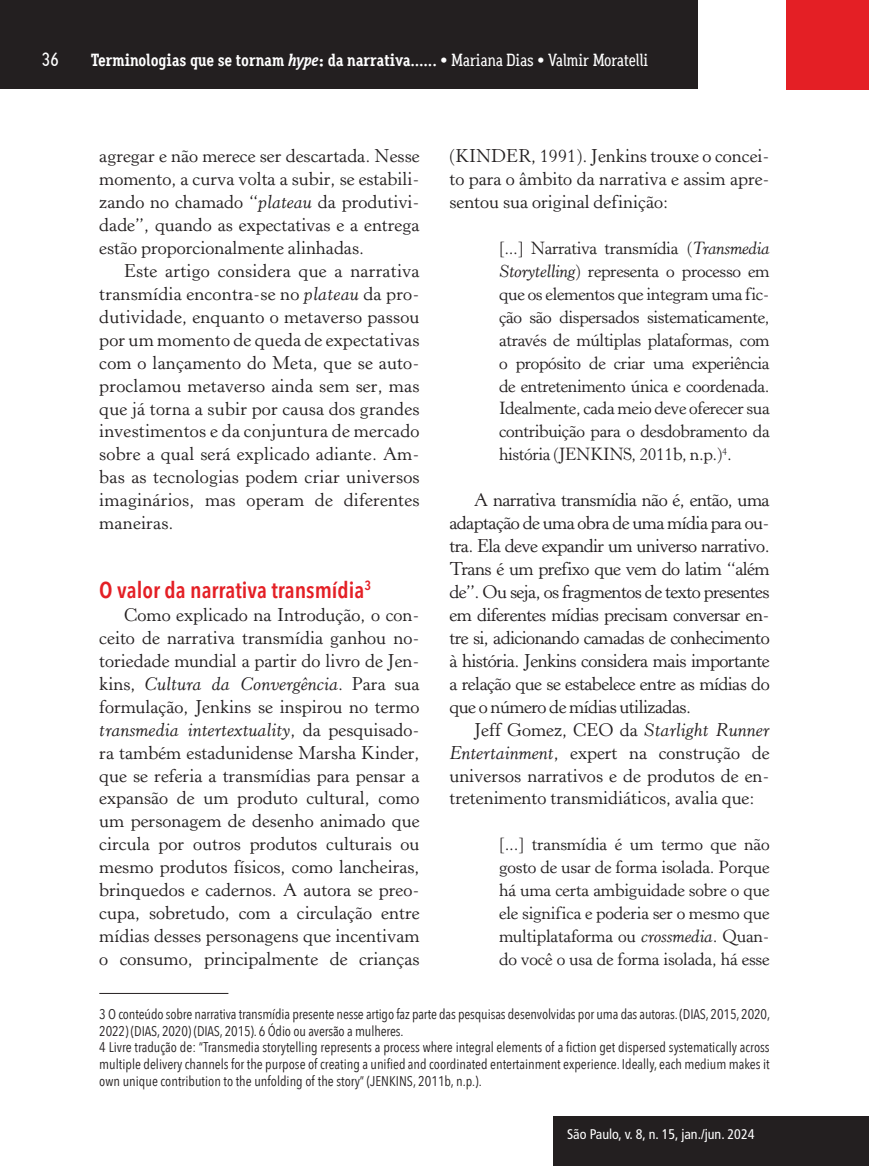
<style>
.page{position:relative;width:869px;height:1166px;background:#fff}
.page>*{position:absolute;margin:0;border:0;box-sizing:border-box;transform-origin:0 0}
.t1{font:600 condensed 22.75px "Avenir Next LT Pro";color:#e41f25}
.t2{font:500 19.25px "Aaux Office";color:#fff}
.t3{font:18.38px/22.9px "Horley Old Style";color:#231f20;text-align:justify}
.t4{font:17.5px/22.9px "Horley Old Style";letter-spacing:-.02em;color:#231f20;text-align:justify}
.t5{font:700 17.5px "Aaux Office";letter-spacing:-.01em;color:#fff}
.t6{font:14px/16.8px "Avenir Next Condensed";color:#231f20}
.t7{font:condensed 14px "Frutiger LT Std";color:#fff}
.s1{font-style:italic}
.s2{font-weight:500}
</style>
<div class="page">
<div style="left:785px;top:0;width:83px;height:90px;background:#e41f25"></div>
<div style="left:0;top:0;width:697px;height:89px;background:#231f20"></div>
<div style="left:553px;top:1116px;width:314px;height:50px;background:#231f20"></div>
<hr style="left:99px;top:993px;width:129px;height:1px;background:#231f20">
<p class="t2" style="left:42px;top:48px;width:19px">36</p>
<p class="t5" style="left:91px;top:49px;width:559px">Terminologias que se tornam <span class="s1">hype</span>: da narrativa...... <span class="s2">• Mariana Dias • Valmir Moratelli</span></p>
<p class="t3" style="left:99px;top:145px;width:321px">agregar e não merece ser descartada. Nesse momento, a curva volta a subir, se estabili&shy;zando no chamado “<span class="s1">plateau</span> da produtivi&shy;dade”, quando as expectativas e a entrega estão proporcionalmente alinhadas.</p>
<p class="t3" style="left:99px;top:260px;width:321px;text-indent:25px">Este artigo considera que a narrativa transmídia encontra-se no <span class="s1">plateau</span> da pro&shy;dutividade, enquanto o metaverso passou por um momento de queda de expectativas com o lançamento do Meta, que se auto&shy;proclamou metaverso ainda sem ser, mas que já torna a subir por causa dos grandes investimentos e da conjuntura de mercado sobre a qual será explicado adiante. Am&shy;bas as tecnologias podem criar universos imaginários, mas operam de diferentes maneiras.</p>
<p class="t1" style="left:99px;top:576px;width:273px">O valor da narrativa transmídia<sup>3</sup></p>
<p class="t3" style="left:99px;top:604px;width:321px;text-indent:25px">Como explicado na Introdução, o con&shy;ceito de narrativa transmídia ganhou no&shy;toriedade mundial a partir do livro de Jen&shy;kins, <span class="s1">Cultura da Convergência</span>. Para sua formulação, Jenkins se inspirou no termo <span class="s1">transmedia intertextuality</span>, da pesquisado&shy;ra também estadunidense Marsha Kinder, que se referia a transmídias para pensar a expansão de um produto cultural, como um personagem de desenho animado que circula por outros produtos culturais ou mesmo produtos físicos, como lancheiras, brinquedos e cadernos. A autora se preo&shy;cupa, sobretudo, com a circulação entre mídias desses personagens que incentivam o consumo, principalmente de crianças</p>
<p class="t3" style="left:449px;top:145px;width:321px">(KINDER, 1991). Jenkins trouxe o concei&shy;to para o âmbito da narrativa e assim apre&shy;sentou sua original definição:</p>
<p class="t4" style="left:499px;top:237px;width:272px">[...] Narrativa transmídia (<span class="s1">Transmedia Storytelling</span>) representa o processo em que os elementos que integram uma fic&shy;ção são dispersados sistematicamente, através de múltiplas plataformas, com o propósito de criar uma experiência de entretenimento única e coordenada.<br>Idealmente, cada meio deve oferecer sua contribuição para o desdobramento da história (JENKINS, 2011b, n.p.)<sup>4</sup>.</p>
<p class="t3" style="left:449px;top:489px;width:321px;text-indent:25px">A narrativa transmídia não é, então, uma adaptação de uma obra de uma mídia para ou&shy;tra. Ela deve expandir um universo narrativo.<br>Trans é um prefixo que vem do latim “além de”. Ou seja, os fragmentos de texto presentes em diferentes mídias precisam conversar en&shy;tre si, adicionando camadas de conhecimento à história. Jenkins considera mais importante a relação que se estabelece entre as mídias do que o número de mídias utilizadas.</p>
<p class="t3" style="left:449px;top:718px;width:321px;text-indent:25px">Jeff Gomez, CEO da <span class="s1">Starlight Runner Entertainment</span>, expert na construção de universos narrativos e de produtos de en&shy;tretenimento transmidiáticos, avalia que:</p>
<p class="t4" style="left:499px;top:833px;width:272px">[...] transmídia é um termo que não gosto de usar de forma isolada. Porque há uma certa ambiguidade sobre o que ele significa e poderia ser o mesmo que multiplataforma ou <span class="s1">crossmedia</span>. Quan&shy;do você o usa de forma isolada, há esse</p>
<p class="t6" style="left:99px;top:1005px;width:672px">3 O conteúdo sobre narrativa transmídia presente nesse artigo faz parte das pesquisas desenvolvidas por uma das autoras. (DIAS, 2015, 2020, 2022) (DIAS, 2020) (DIAS, 2015). 6 Ódio ou aversão a mulheres.<br>4 Livre tradução de: “Transmedia storytelling represents a process where integral elements of a fiction get dispersed systematically across multiple delivery channels for the purpose of creating a unified and coordinated entertainment experience. Ideally, each medium makes it own unique contribution to the unfolding of the story” (JENKINS, 2011b, n.p.).</p>
<p class="t7" style="left:567px;top:1126px;width:189px">São Paulo, v. 8, n. 15, jan./jun. 2024</p>
</div>
